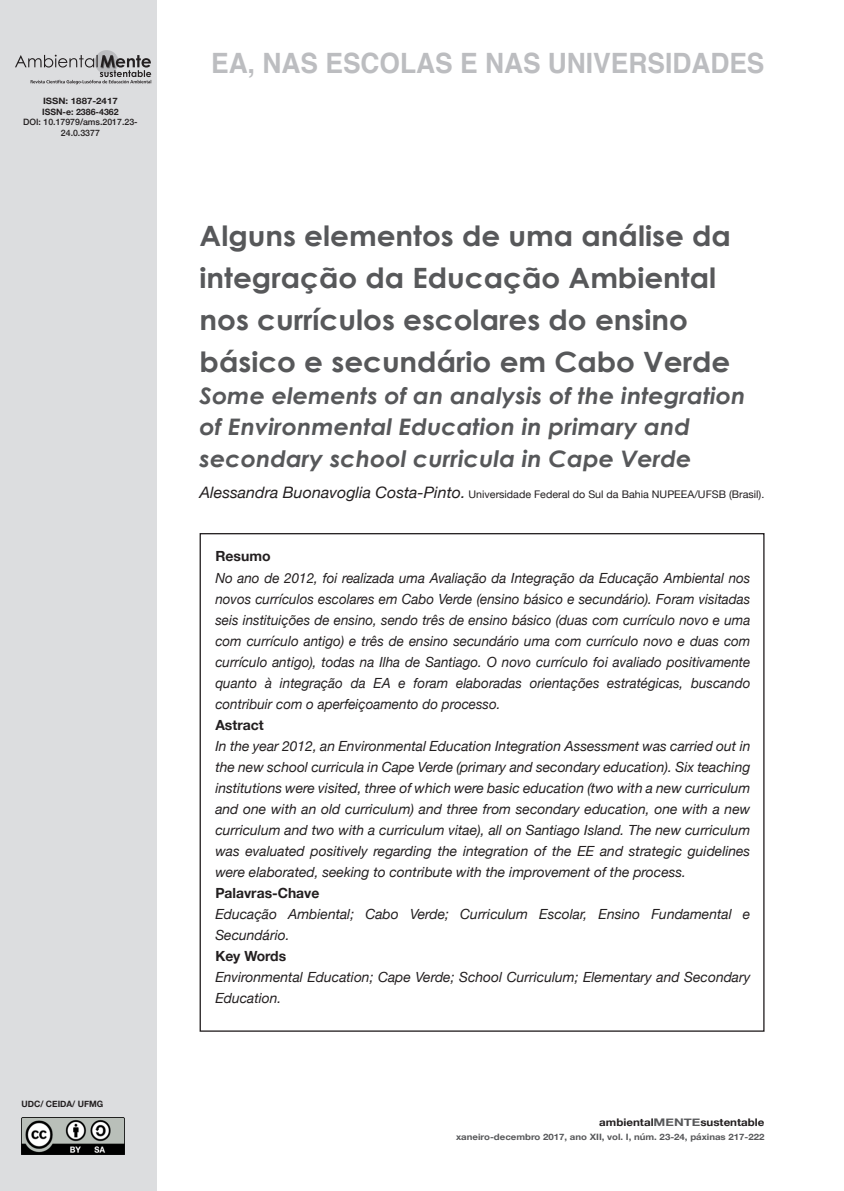
<style>
.page{position:relative;width:844px;height:1191px;background:#fff}
.page>*{position:absolute;margin:0;border:0;box-sizing:border-box;transform-origin:0 0}
.t1{font:700 28px/42px "Century Gothic";color:#57585a;scale:1.05 1}
.t2{font:700 28px "Helvetica";color:#bcbdc0;scale:.94 1}
.t3{font:italic 700 22.75px/31.5px "Century Gothic";color:#57585a;scale:1.05 1}
.t4{font:700 17.5px "Century Gothic";color:#57585a;scale:1.1 1}
.t5{font:italic 14px/21px "Helvetica Neue";color:#231f20}
.t6{font:italic 14px/21px "Helvetica Neue";color:#231f20;text-align:justify;scale:.96 1}
.t7{font:700 14px "Helvetica Neue";color:#231f20}
.t8{font:10.5px "Helvetica Neue";color:#231f20}
.t9{font:700 10.5px "Helvetica Neue";color:#231f20;scale:1.1 1}
.t10{font:700 8.75px "Helvetica Neue";color:#57585a;scale:1.1 1}
.t11{font:500 8.75px/10.5px "Helvetica Neue";color:#231f20;text-align:center}
.t12{font:700 8.75px/10.5px "Helvetica Neue";color:#231f20;scale:1.1 1}
.t13{font:700 8.75px "Helvetica Neue";color:#231f20}
.s1{font-style:italic;font-size:15.75px}
.s2{color:#57585a}
</style>
<div class="page">
<div style="left:0;top:0;width:157px;height:1191px;background:#dcdddf"></div>
<div style="left:95px;top:50px;width:24px;height:24px;background:#bcbdc0;border-radius:50%"></div>
<svg style="left:15px;top:55px;width:136px;height:29px"></svg>
<img style="left:21px;top:1117px;width:104px;height:37px">
<p class="t12" style="left:42px;top:95px;width:71px">ISSN: 1887-2417<br>ISSN-e: 2386-4362</p>
<p class="t11" style="left:23px;top:116px;width:116px">DOI: 10.17979/ams.2017.23-<br>24.0.3377</p>
<p class="t13" style="left:21px;top:1098px;width:83px">UDC/ CEIDA/ UFMG</p>
<h1 class="t2" style="left:211px;top:51px;width:590px">EA, NAS ESCOLAS E NAS UNIVERSIDADES</h1>
<h1 class="t1" style="left:199px;top:214px;width:507px">Alguns elementos de uma análise da integração da Educação Ambiental nos currículos escolares do ensino básico e secundário em Cabo Verde</h1>
<h2 class="t3" style="left:199px;top:379px;width:521px">Some elements of an analysis of the integration of Environmental Education in primary and secondary school curricula in Cape Verde</h2>
<p class="t8" style="left:199px;top:488px;width:566px"><span class="s1">Alessandra Buonavoglia Costa-Pinto.</span> Universidade Federal do Sul da Bahia NUPEEA/UFSB (Brasil).</p>
<p class="t7" style="left:215px;top:548px;width:57px">Resumo</p>
<p class="t6" style="left:215px;top:567px;width:558px">No ano de 2012, foi realizada uma Avaliação da Integração da Educação Ambiental nos novos currículos escolares em Cabo Verde (ensino básico e secundário). Foram visitadas seis instituições de ensino, sendo três de ensino básico (duas com currículo novo e uma com currículo antigo) e três de ensino secundário uma com currículo novo e duas com currículo antigo), todas na Ilha de Santiago. O novo currículo foi avaliado positivamente quanto à integração da EA e foram elaboradas orientações estratégicas, buscando contribuir com o aperfeiçoamento do processo.</p>
<p class="t7" style="left:215px;top:716px;width:50px">Astract</p>
<p class="t5" style="left:215px;top:735px;width:536px;text-align:justify">In the year 2012, an Environmental Education Integration Assessment was carried out in the new school curricula in Cape Verde (primary and secondary education). Six teaching institutions were visited, three of which were basic education (two with a new curriculum and one with an old curriculum) and three from secondary education, one with a new curriculum and two with a curriculum vitae), all on Santiago Island. The new curriculum was evaluated positively regarding the integration of the EE and strategic guidelines were elaborated, seeking to contribute with the improvement of the process.</p>
<p class="t7" style="left:215px;top:884px;width:105px">Palavras-Chave</p>
<p class="t5" style="left:215px;top:903px;width:536px">Educação Ambiental; Cabo Verde; Curriculum Escolar, Ensino Fundamental e<br>Secundário.</p>
<p class="t7" style="left:215px;top:947px;width:72px">Key Words</p>
<p class="t5" style="left:215px;top:966px;width:536px">Environmental Education; Cape Verde; School Curriculum; Elementary and Secondary<br>Education.</p>
<p class="t9" style="left:599px;top:1115px;width:152px">ambiental<span class="s2">MENTE</span>sustentable</p>
<p class="t10" style="left:456px;top:1131px;width:282px">xaneiro-decembro 2017, ano XII, vol. I, núm. 23-24, páxinas 217-222</p>
<p class="t4" style="left:732px;top:1130px;width:31px">217</p>
</div>
